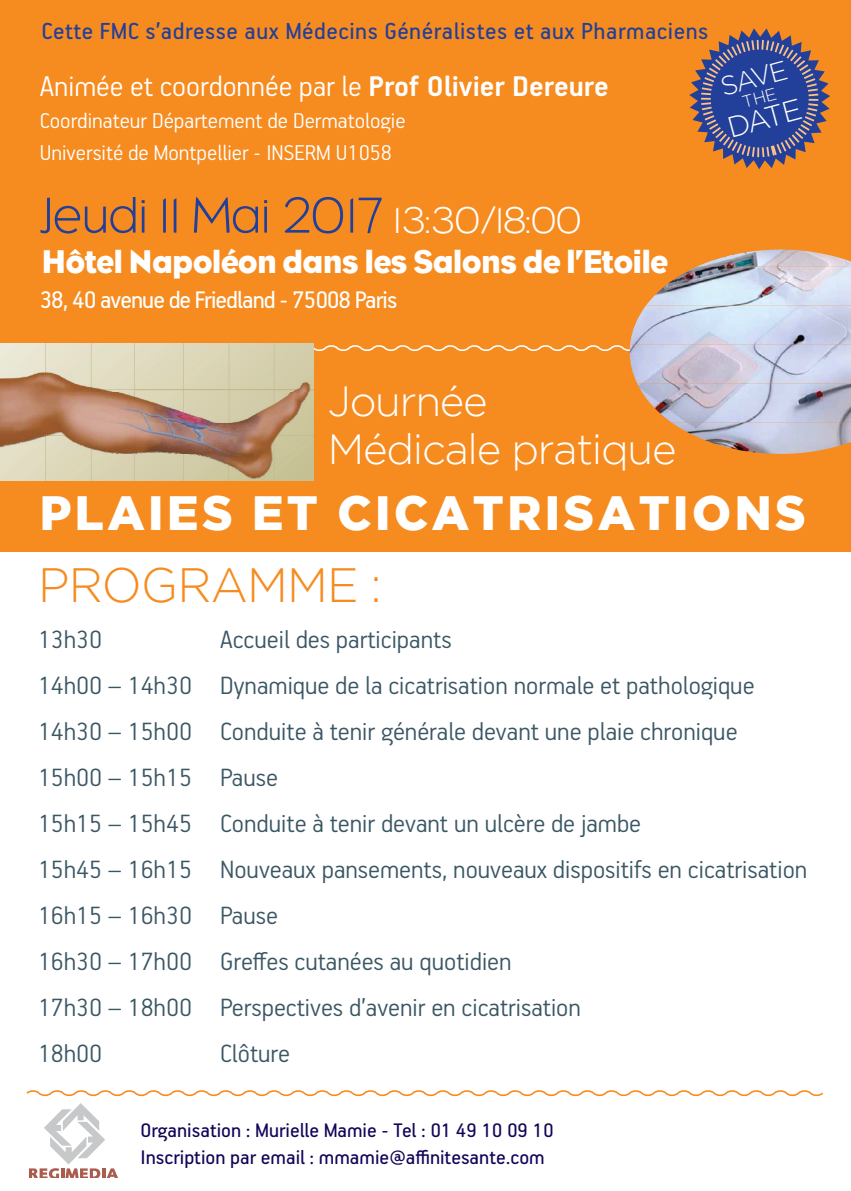
<style>
.page{position:relative;width:851px;height:1191px;background:#fff}
.page>*{position:absolute;margin:0;border:0;box-sizing:border-box;transform-origin:0 0}
.t1{font:300 51.6px "Eagle";color:#223f99}
.t2{font:900 48px "Gotham";letter-spacing:.075em;color:#fff}
.t3{font:300 48px "Gotham";letter-spacing:-.015em;color:#f68b1f}
.t4{font:300 42px "Gotham";letter-spacing:-.03em;color:#fff}
.t5{font:33.6px "Eagle";letter-spacing:-.025em;color:#fff}
.t6{font:300 32px "PF Handbook Pro";color:#fff}
.t7{font:300 29.2px "Gotham";color:#fff}
.t8{font:300 28px "PF Handbook Pro";color:#3b5764}
.t9{font:26.8px "PF Handbook Pro";letter-spacing:-.035em;color:#fff}
.t10{font:300 26.8px "Gotham";color:#fff}
.t11{font:26px "PF Handbook Pro";letter-spacing:.02em;color:#223f99}
.t12{font:300 24px "PF Handbook Pro";color:#fff}
.t13{font:22px "PF Handbook Pro";color:#110658}
.s1{font-weight:700}
.s2{font-size:38px;color:#fff}
</style>
<div class="page">
<div style="left:0;top:0;width:850px;height:551px;background:#f68b1f"></div>
<svg style="left:313px;top:343px;width:316px;height:10px"></svg>
<svg style="left:26px;top:1090px;width:797px;height:87px"></svg>
<img style="left:0;top:343px;width:313px;height:137px">
<img style="left:696px;top:249px;width:154px;height:18px">
<img style="left:645px;top:267px;width:205px;height:39px">
<img style="left:629px;top:306px;width:221px;height:78px">
<img style="left:637px;top:384px;width:213px;height:39px">
<img style="left:672px;top:423px;width:178px;height:31px">
<svg style="left:689px;top:28px;width:141px;height:141px"></svg>
<p class="t11" style="left:41px;top:16px;width:668px">Cette FMC s’adresse aux Médecins Généralistes et aux Pharmaciens</p>
<p class="t6" style="left:40px;top:67px;width:570px">Animée et coordonnée par le <span class="s1">Prof Olivier Dereure</span></p>
<p class="t12" style="left:40px;top:106px;width:367px">Coordinateur Département de Dermatologie</p>
<p class="t12" style="left:40px;top:138px;width:353px">Université de Montpellier - INSERM U1058</p>
<p class="t1" style="left:40px;top:186px;width:543px">Jeudi 11 Mai 2017 <span class="s2">13:30/18:00</span></p>
<p class="t5" style="left:41px;top:242px;width:628px">Hôtel Napoléon dans les Salons de l’Etoile</p>
<p class="t9" style="left:40px;top:283px;width:359px">38, 40 avenue de Friedland - 75008 Paris</p>
<p class="t10" style="left:717px;top:72px;width:70px;rotate:-15deg">SAVE</p>
<p class="t7" style="left:724px;top:112px;width:77px;rotate:-15deg">DATE</p>
<p class="t4" style="left:328px;top:378px;width:161px">Journée</p>
<p class="t4" style="left:328px;top:426px;width:350px">Médicale pratique</p>
<p class="t2" style="left:40px;top:485px;width:767px">PLAIES ET CICATRISATIONS</p>
<p class="t3" style="left:38px;top:559px;width:345px">PROGRAMME :</p>
<p class="t8" style="left:38px;top:622px;width:66px">13h30</p>
<p class="t8" style="left:220px;top:622px;width:233px">Accueil des participants</p>
<p class="t8" style="left:38px;top:668px;width:718px">14h00 – 14h30 Dynamique de la cicatrisation normale et pathologique</p>
<p class="t8" style="left:38px;top:714px;width:701px">14h30 – 15h00 Conduite à tenir générale devant une plaie chronique</p>
<p class="t8" style="left:38px;top:760px;width:241px">15h00 – 15h15 Pause</p>
<p class="t8" style="left:38px;top:806px;width:604px">15h15 – 15h45 Conduite à tenir devant un ulcère de jambe</p>
<p class="t8" style="left:38px;top:852px;width:770px">15h45 – 16h15 Nouveaux pansements, nouveaux dispositifs en cicatrisation</p>
<p class="t8" style="left:38px;top:898px;width:241px">16h15 – 16h30 Pause</p>
<p class="t8" style="left:38px;top:944px;width:475px">16h30 – 17h00 Greffes cutanées au quotidien</p>
<p class="t8" style="left:38px;top:990px;width:544px">17h30 – 18h00 Perspectives d’avenir en cicatrisation</p>
<p class="t8" style="left:38px;top:1036px;width:66px">18h00</p>
<p class="t8" style="left:220px;top:1036px;width:71px">Clôture</p>
<p class="t13" style="left:140px;top:1116px;width:414px">Organisation : Murielle Mamie - Tel : 01 49 10 09 10</p>
<p class="t13" style="left:140px;top:1143px;width:405px">Inscription par email : mmamie@affinitesante.com</p>
</div>
